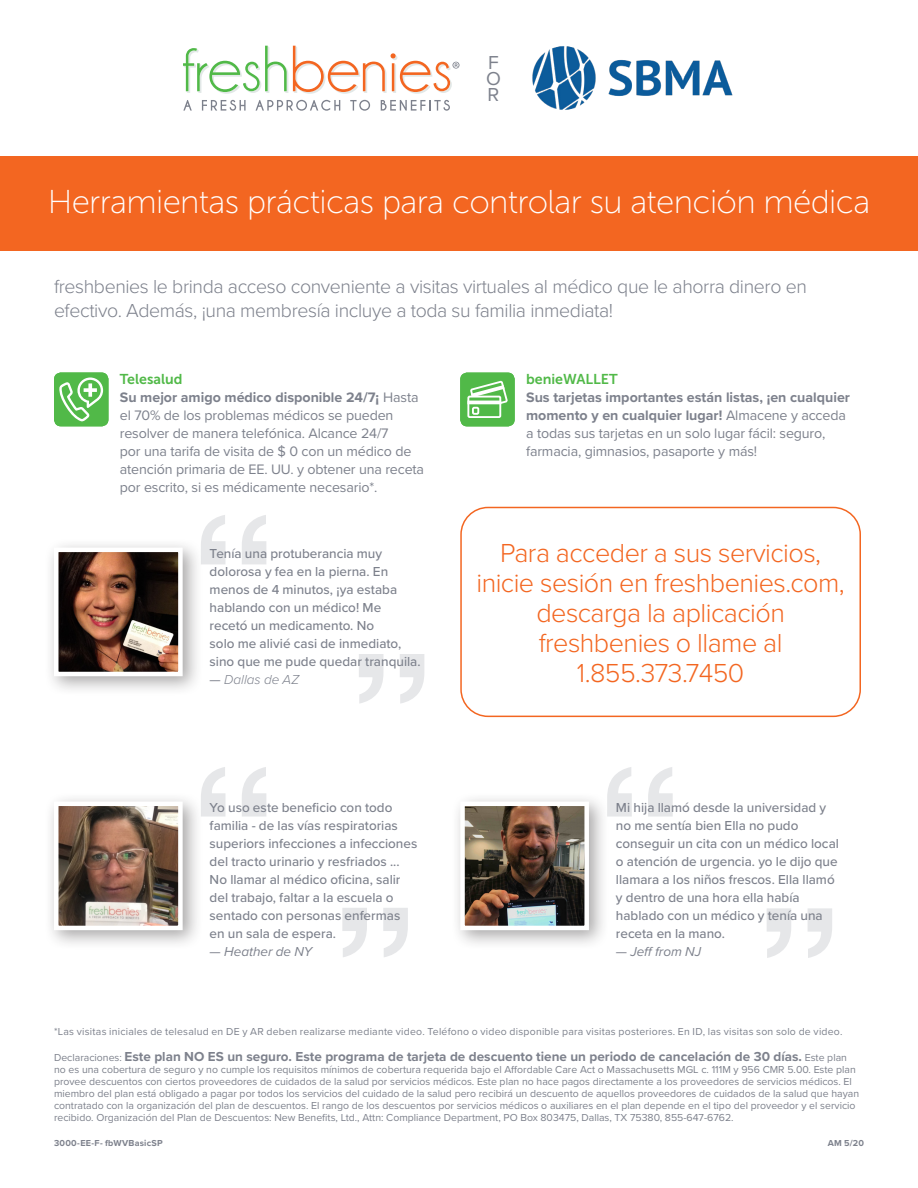
<style>
.page{position:relative;width:918px;height:1188px;background:#fff}
.page>*{position:absolute;margin:0;border:0;box-sizing:border-box;transform-origin:0 0}
.t1{font:33px "Museo Sans 100";letter-spacing:-.02em;color:#fff}
.t2{font:300 27px/30px "Proxima Nova";letter-spacing:-.02em;color:#f36621;text-align:center}
.t3{font:300 19.5px/24px "Proxima Nova";letter-spacing:-.02em;color:#7d818c}
.t4{font:19.5px "Proxima Nova";color:#7d818c}
.Body_Text{font:14.25px/18px "Proxima Nova";letter-spacing:-.01em;color:#7d818c}
.t5{font:14.25px "Museo Sans 700";color:#51b948}
.Subhead{font:500 13.5px/18px "Proxima Nova";color:#7d818c}
.t6{font:700 13.5px "Proxima Nova";color:#7d818c}
.Subhead-2{font:italic 13.5px "Proxima Nova";color:#7d818c}
.Subhead-3{font:italic 300 13.5px "Proxima Nova";color:#7d818c}
.t7{font:10.5px/12px "Proxima Nova";color:#7d818c}
.t8{font:10.5px "Proxima Nova";letter-spacing:.02em;color:#7d818c}
.t9{font:700 9px "Proxima Nova";letter-spacing:.025em;color:#7d818c}
.s1{font-weight:700}
.s2{font-weight:400;font-style:normal}
.s3{font-style:normal}
.s4{font-weight:400;font-size:10.5px}
</style>
<div class="page">
<div style="left:0;top:156px;width:918px;height:95px;background:#f36621"></div>
<svg style="left:359px;top:654px;width:65px;height:50px"></svg>
<svg style="left:342px;top:908px;width:66px;height:49px"></svg>
<svg style="left:202px;top:515px;width:64px;height:49px"></svg>
<svg style="left:201px;top:767px;width:65px;height:50px"></svg>
<div style="left:44px;top:538px;width:159px;height:159px;background:#231f20;opacity:.4"></div>
<img style="left:52px;top:545px;width:133px;height:134px">
<div style="left:44px;top:792px;width:159px;height:159px;background:#231f20;opacity:.4"></div>
<img style="left:52px;top:799px;width:133px;height:133px">
<svg style="left:767px;top:908px;width:65px;height:50px"></svg>
<svg style="left:608px;top:767px;width:65px;height:50px"></svg>
<div style="left:450px;top:792px;width:160px;height:159px;background:#231f20;opacity:.4"></div>
<img style="left:458px;top:799px;width:133px;height:133px">
<div style="left:54px;top:373px;width:54px;height:53px;background:#51b948;border-radius:7px"></div>
<svg style="left:59px;top:377px;width:44px;height:44px"></svg>
<div style="left:460px;top:373px;width:55px;height:53px;background:#51b948;border-radius:7px"></div>
<svg style="left:468px;top:380px;width:40px;height:31px"></svg>
<svg style="left:468px;top:397px;width:32px;height:20px"></svg>
<div style="left:467px;top:396px;width:34px;height:22px;border:2px solid #fff"></div>
<div style="left:472px;top:407px;width:7px;height:8px;border:2px solid #fff"></div>
<hr style="left:467px;top:401px;width:34px;height:3px;background:#fff">
<div style="left:460px;top:507px;width:401px;height:210px;border:2px solid #f36621;border-radius:27px"></div>
<svg style="left:183px;top:46px;width:277px;height:48px"></svg>
<svg style="left:183px;top:100px;width:9px;height:11px"></svg>
<svg style="left:202px;top:100px;width:44px;height:11px"></svg>
<svg style="left:256px;top:100px;width:84px;height:11px"></svg>
<svg style="left:350px;top:100px;width:20px;height:11px"></svg>
<svg style="left:381px;top:100px;width:69px;height:11px"></svg>
<img style="left:532px;top:46px;width:201px;height:64px">
<p class="t4" style="left:488px;top:48px;width:12px">F</p>
<p class="t4" style="left:486px;top:64px;width:16px">O</p>
<p class="t4" style="left:488px;top:80px;width:13px">R</p>
<p class="t1" style="left:48px;top:185px;width:824px">Herramientas prácticas para controlar su atención médica</p>
<p class="t3" style="left:54px;top:274px;width:754px">freshbenies le brinda acceso conveniente a visitas virtuales al médico que le ahorra dinero en efectivo. Además, ¡una membresía incluye a toda su familia inmediata!</p>
<p class="t5" style="left:120px;top:371px;width:64px">Telesalud</p>
<p class="Body_Text" style="left:120px;top:387px;width:306px"><span class="s1">Su mejor amigo médico disponible 24/7¡</span> Hasta el 70% de los problemas médicos se pueden resolver de manera telefónica. Alcance 24/7<br>por una tarifa de visita de $ 0 con un médico de atención primaria de EE. UU. y obtener una receta por escrito, si es médicamente necesario*.</p>
<p class="Subhead" style="left:210px;top:544px;width:174px">Tenía una protuberancia muy</p>
<p class="Subhead" style="left:210px;top:562px;width:180px">dolorosa y fea en la pierna. En</p>
<p class="Subhead" style="left:210px;top:580px;width:189px">menos de 4 minutos, ¡ya estaba</p>
<p class="Subhead" style="left:210px;top:598px;width:173px">hablando con un médico! Me</p>
<p class="Subhead" style="left:210px;top:616px;width:166px">recetó un medicamento. No</p>
<p class="Subhead" style="left:210px;top:634px;width:193px">solo me alivié casi de inmediato,</p>
<p class="Subhead" style="left:210px;top:652px;width:213px">sino que me pude quedar tranquila.</p>
<p class="Subhead-3" style="left:210px;top:670px;width:91px"><span class="s2">—</span> Dallas de AZ</p>
<p class="Subhead" style="left:210px;top:798px;width:209px">Yo uso este beneficio con todo familia - de las vías respiratorias superiors infecciones a infecciones del tracto urinario y resfriados ...<br>No llamar al médico oficina, salir del trabajo, faltar a la escuela o sentado con personas enfermas en un sala de espera.</p>
<p class="Subhead-2" style="left:210px;top:942px;width:104px"><span class="s3">—</span> Heather de NY</p>
<p class="t5" style="left:526px;top:371px;width:93px">benieWALLET</p>
<p class="Body_Text" style="left:526px;top:387px;width:325px"><span class="s1">Sus tarjetas importantes están listas, ¡en cualquier momento y en cualquier lugar!</span> Almacene y acceda a todas sus tarjetas en un solo lugar fácil: seguro, farmacia, gimnasios, pasaporte y más!</p>
<p class="t2" style="left:500px;top:536px;width:323px">Para acceder a sus servicios,</p>
<p class="t2" style="left:476px;top:566px;width:370px">inicie sesión en freshbenies.com,</p>
<p class="t2" style="left:536px;top:596px;width:250px">descarga la aplicación</p>
<p class="t2" style="left:539px;top:626px;width:245px">freshbenies o llame al<br>1.855.373.7450</p>
<p class="Subhead" style="left:616px;top:798px;width:212px">Mi hija llamó desde la universidad y</p>
<p class="Subhead" style="left:616px;top:816px;width:225px">no me sentía bien Ella no pudo conseguir un cita con un médico local o atención de urgencia. yo le dijo que llamara a los niños frescos. Ella llamó</p>
<p class="Subhead" style="left:616px;top:888px;width:208px">y dentro de una hora ella había hablado con un médico y tenía una receta en la mano.</p>
<p class="Subhead-2" style="left:616px;top:942px;width:87px"><span class="s3">—</span> Jeff from NJ</p>
<p class="t8" style="left:54px;top:1023px;width:790px">*Las visitas iniciales de telesalud en DE y AR deben realizarse mediante video. Teléfono o video disponible para visitas posteriores. En ID, las visitas son solo de video.</p>
<p class="t6" style="left:54px;top:1046px;width:795px"><span class="s4">Declaraciones:</span> Este plan NO ES un seguro. Este programa de tarjeta de descuento tiene un periodo de cancelación de 30 días. <span class="s4">Este plan</span></p>
<p class="t7" style="left:54px;top:1063px;width:807px">no es una cobertura de seguro y no cumple los requisitos mínimos de cobertura requerida bajo el Affordable Care Act o Massachusetts MGL c. 111M y 956 CMR 5.00. Este plan provee descuentos con ciertos proveedores de cuidados de la salud por servicios médicos. Este plan no hace pagos directamente a los proveedores de servicios médicos. El miembro del plan está obligado a pagar por todos los servicios del cuidado de la salud pero recibirá un descuento de aquellos proveedores de cuidados de la salud que hayan contratado con la organización del plan de descuentos. El rango de los descuentos por servicios médicos o auxiliares en el plan depende en el tipo del proveedor y el servicio recibido. Organización del Plan de Descuentos: New Benefits, Ltd., Attn: Compliance Department, PO Box 803475, Dallas, TX 75380, 855-647-6762.</p>
<p class="t9" style="left:54px;top:1136px;width:110px">3000-EE-F- fbWVBasicSP</p>
<p class="t9" style="left:828px;top:1136px;width:38px">AM 5/20</p>
</div>
